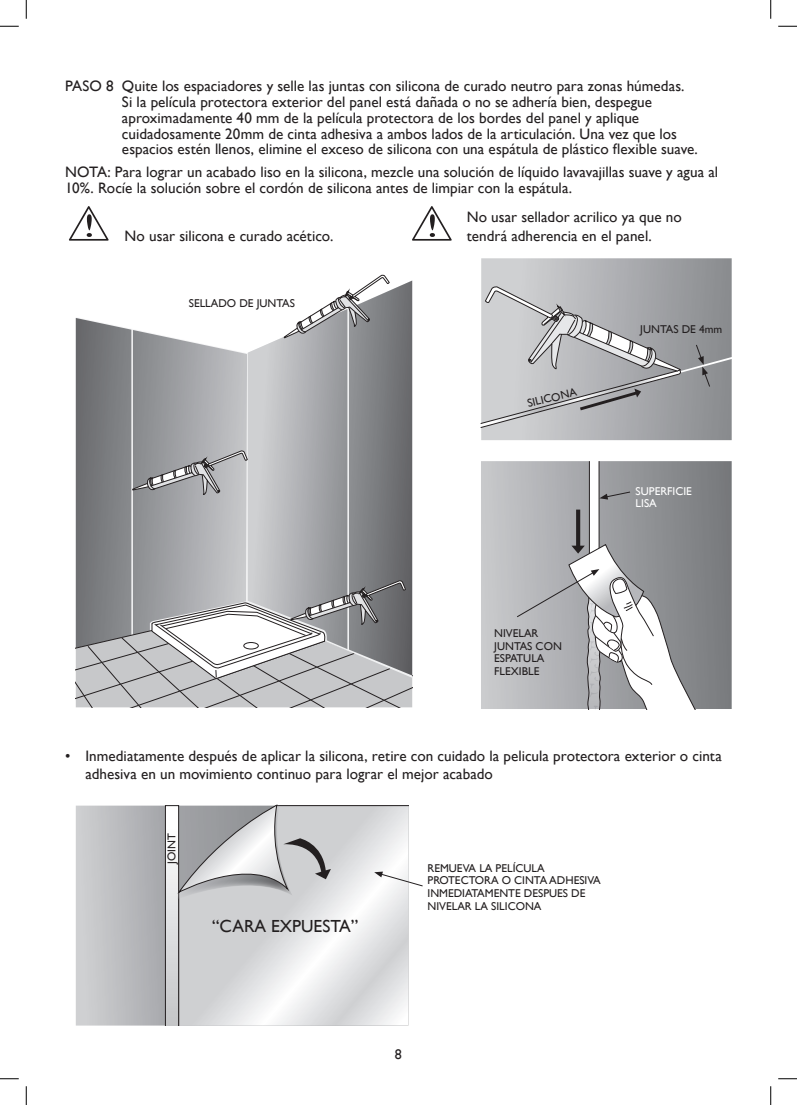
<style>
.page{position:relative;width:797px;height:1105px;background:#fff}
.page>*{position:absolute;margin:0;border:0;box-sizing:border-box;transform-origin:0 0}
.t1{font:17.5px "Gill Sans";color:#231f20}
.t2{font:15.12px/15.8px "Gill Sans";color:#231f20}
.t3{font:14px "Gill Sans";color:#231f20}
.t4{font:11.38px/12.6px "Gill Sans";color:#231f20}
.t5{font:11.38px/12.6px "Gill Sans";color:#fff}
</style>
<div class="page">
<svg style="left:69px;top:206px;width:40px;height:35px"></svg>
<svg style="left:76px;top:275px;width:336px;height:432px"></svg>
<svg style="left:481px;top:258px;width:250px;height:28px;background:#b2b3b6"></svg>
<svg style="left:481px;top:461px;width:250px;height:248px;background:#abadaf"></svg>
<svg style="left:481px;top:286px;width:250px;height:154px;background:#aeafb2"></svg>
<svg style="left:331px;top:805px;width:77px;height:220px"></svg>
<svg style="left:76px;top:805px;width:255px;height:220px;background:#c7c8ca"></svg>
<svg style="left:374px;top:871px;width:49px;height:16px"></svg>
<svg style="left:412px;top:206px;width:39px;height:35px"></svg>
<svg style="left:0;top:25px;width:19px;height:2px"></svg>
<svg style="left:778px;top:25px;width:19px;height:2px"></svg>
<svg style="left:0;top:1078px;width:19px;height:1px"></svg>
<svg style="left:778px;top:1078px;width:19px;height:1px"></svg>
<svg style="left:25px;top:0;width:2px;height:19px"></svg>
<svg style="left:25px;top:1086px;width:2px;height:19px"></svg>
<svg style="left:770px;top:0;width:1px;height:19px"></svg>
<svg style="left:770px;top:1086px;width:1px;height:19px"></svg>
<p class="t2" style="left:122px;top:78px;width:577px;text-indent:-57px">PASO 8 Quite los espaciadores y selle las juntas con silicona de curado neutro para zonas húmedas.<br>Si la película protectora exterior del panel está dañada o no se adhería bien, despegue aproximadamente 40 mm de la película protectora de los bordes del panel y aplique cuidadosamente 20mm de cinta adhesiva a ambos lados de la articulación. Una vez que los espacios estén llenos, elimine el exceso de silicona con una espátula de plástico flexible suave.</p>
<p class="t2" style="left:65px;top:164px;width:654px">NOTA: Para lograr un acabado liso en la silicona, mezcle una solución de líquido lavavajillas suave y agua al<br>10%. Rocíe la solución sobre el cordón de silicona antes de limpiar con la espátula.</p>
<p class="t2" style="left:125px;top:227px;width:210px">No usar silicona e curado acético.</p>
<p class="t4" style="left:189px;top:297px;width:108px">SELLADO DE JUNTAS</p>
<p class="t2" style="left:467px;top:208px;width:217px;line-height:18.1px">No usar sellador acrilico ya que no tendrá adherencia en el panel.</p>
<p class="t4" style="left:526px;top:397px;width:52px;rotate:-13deg">SILICONA</p>
<p class="t4" style="left:494px;top:627px;width:69px">NIVELAR<br>JUNTAS CON<br>ESPATULA<br>FLEXIBLE</p>
<p class="t4" style="left:640px;top:323px;width:83px">JUNTAS DE 4mm</p>
<p class="t5" style="left:635px;top:484px;width:58px">SUPERFICIE<br>LISA</p>
<p class="t2" style="left:85px;top:746px;width:638px;line-height:18.1px;text-indent:-20px">• Inmediatamente después de aplicar la silicona, retire con cuidado la pelicula protectora exterior o cinta adhesiva en un movimiento continuo para lograr el mejor acabado</p>
<p class="t4" style="left:165px;top:864px;width:32px;rotate:-90deg">JOINT</p>
<p class="t1" style="left:212px;top:915px;width:148px">“CARA EXPUESTA”</p>
<p class="t4" style="left:427px;top:861px;width:175px">REMUEVA LA PELÍCULA<br>PROTECTORA O CINTA ADHESIVA<br>INMEDIATAMENTE DESPUES DE<br>NIVELAR LA SILICONA</p>
<p class="t3" style="left:395px;top:1046px;width:9px">8</p>
</div>
